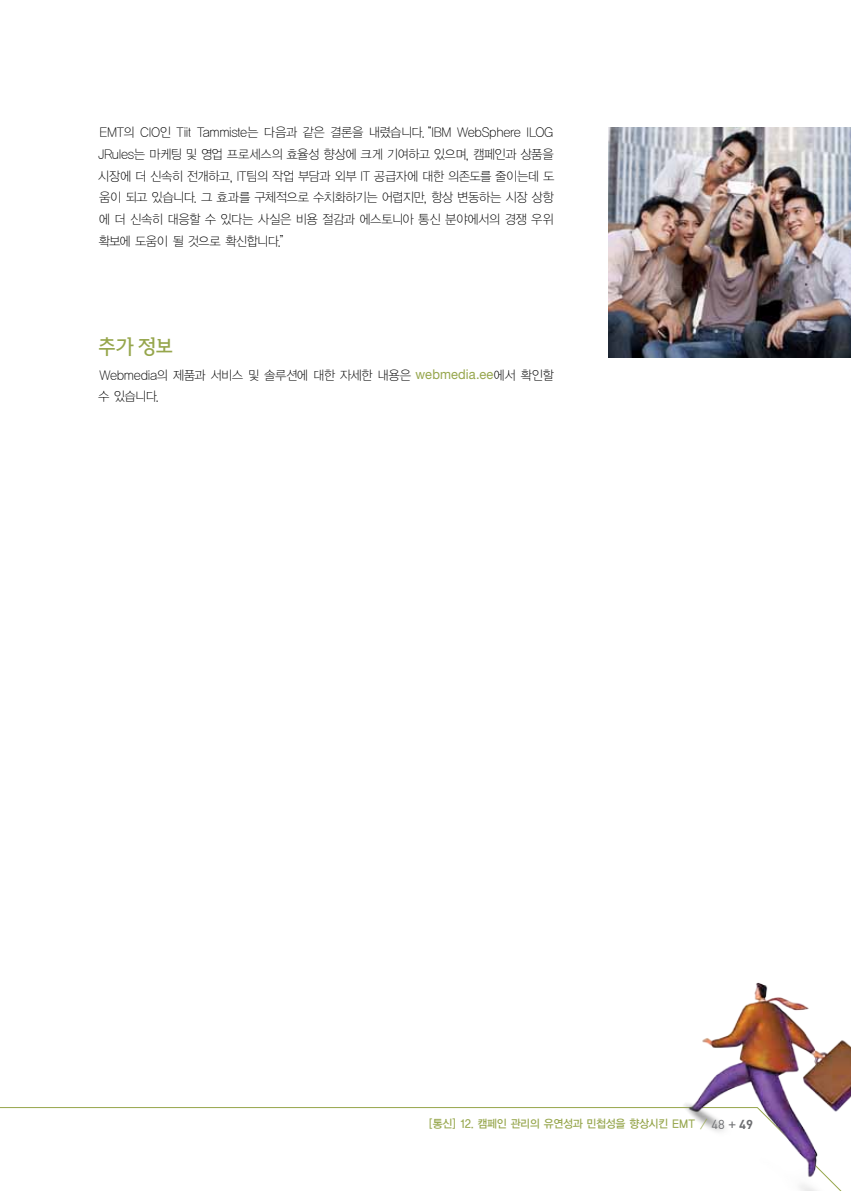
<style>
.page{position:relative;width:851px;height:1191px;background:#fff}
.page>*{position:absolute;margin:0;border:0;box-sizing:border-box;transform-origin:0 0}
.t1{font:21px "San Bk M";color:#96a64c}
.t2{font:12.75px/21.8px "YGO11";letter-spacing:-.11em;color:#000;scale:.95 1}
.t3{font:11.25px "YGO13";letter-spacing:-.1em;color:#96a64c;scale:.95 1}
.s1{font-family:"Helvetica Neue LT Pro";font-size:13.5px;color:#96a64c}
.s2{font-family:"DIN";font-size:12.75px;color:#6d6e71}
.s3{font-family:"DIN";font-size:15.75px;color:#6d6e71}
.s4{font-family:"DIN Bold";font-size:12.75px;color:#6d6e71}
</style>
<div class="page">
<svg style="left:0;top:1107px;width:625px;height:2px"></svg>
<img style="left:625px;top:982px;width:225px;height:209px">
<img style="left:608px;top:128px;width:242px;height:229px">
<svg style="left:700px;top:1118px;width:7px;height:11px"></svg>
<p class="t2" style="left:98px;top:121px;width:482px;text-align:justify">EMT의 CIO인 Tiit Tammiste는 다음과 같은 결론을 내렸습니다.“IBM WebSphere ILOG JRules는 마케팅 및 영업 프로세스의 효율성 향상에 크게 기여하고 있으며, 캠페인과 상품을 시장에 더 신속히 전개하고, IT팀의 작업 부담과 외부 IT 공급자에 대한 의존도를 줄이는데 도 움이 되고 있습니다. 그 효과를 구체적으로 수치화하기는 어렵지만, 항상 변동하는 시장 상항 에 더 신속히 대응할 수 있다는 사실은 비용 절감과 에스토니아 통신 분야에서의 경쟁 우위 확보에 도움이 될 것으로 확신합니다.”</p>
<h1 class="t1" style="left:98px;top:336px;width:77px">추가 정보</h1>
<p class="t2" style="left:98px;top:364px;width:482px">Webmedia의 제품과 서비스 및 솔루션에 대한 자세한 내용은 <span class="s1">webmedia.ee</span>에서 확인할 수 있습니다.</p>
<p class="t3" style="left:429px;top:1116px;width:343px">[통신] 12. 캠페인 관리의 유연성과 민첩성을 향상시킨 EMT <span class="s2">48</span> <span class="s3">+</span> <span class="s4">49</span></p>
</div>
